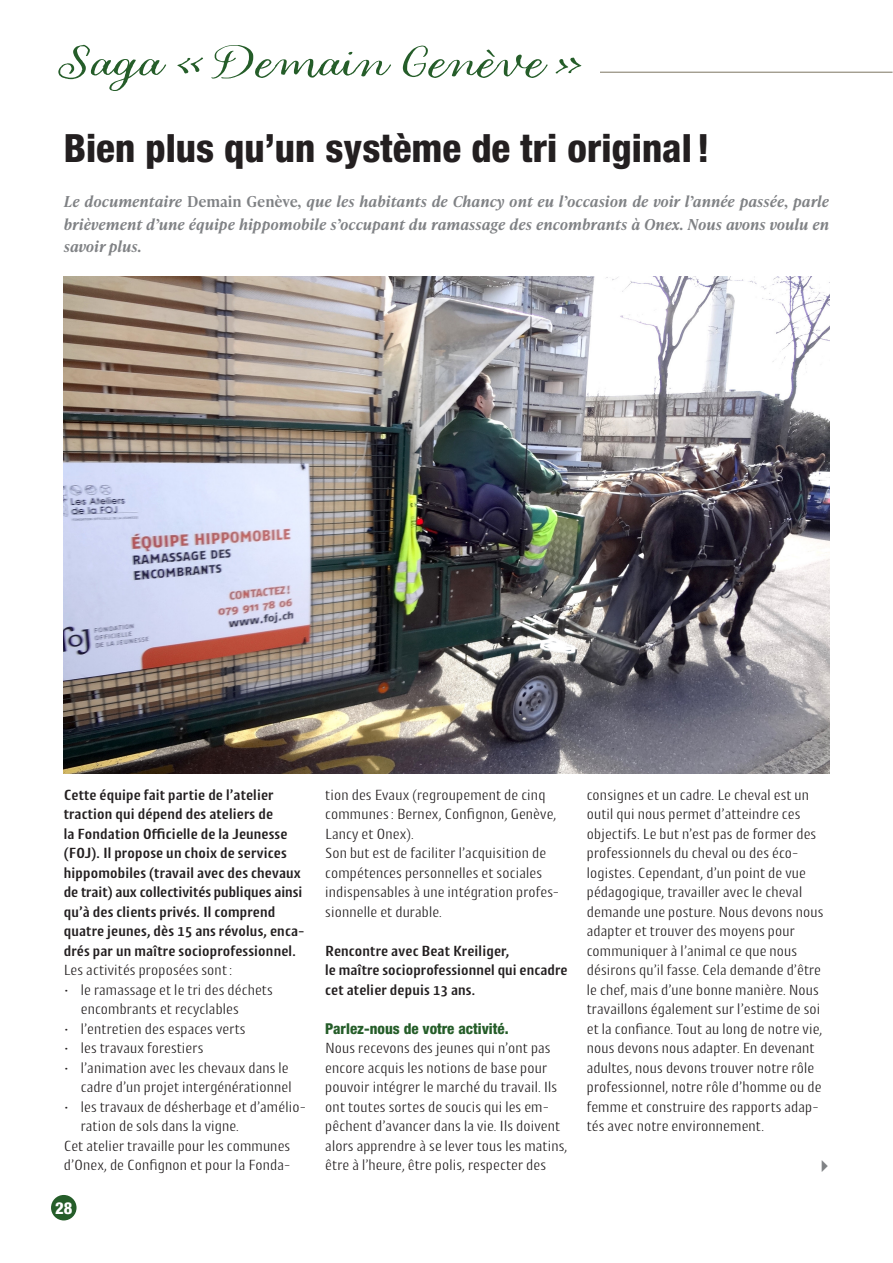
<style>
.page{position:relative;width:893px;height:1263px;background:#fff}
.page>*{position:absolute;margin:0;border:0;box-sizing:border-box;transform-origin:0 0}
.t1{font:51px "Looking Flowers Script";color:#255d29;scale:1.35 1}
.Titre_26_pts{font:800 condensed 39px "Helvetica Neue LT Std";color:#231f20}
.t2{font:800 condensed 16.5px "Helvetica Neue LT Std";color:#fff}
.Texte_retrait_4{font:300 15px/19.5px "Cantiga";color:#231f20}
.t3{font:600 15px/19.5px "Cantiga";color:#231f20}
.Chapeau{font:italic 600 15px/22.5px "Ivy Presto Text";color:#808285;text-align:justify}
.t4{font:800 condensed 15px "Helvetica Neue LT Std";color:#255d29}
.s1{font-style:normal}
</style>
<div class="page">
<hr style="left:119px;top:72px;width:773px;height:1px;background:#7c7561">
<div style="left:51px;top:1195px;width:26px;height:25px;background:#255d29;border-radius:50%"></div>
<div style="left:55px;top:40px;width:545px;height:82px;background:#fff"></div>
<img style="left:64px;top:276px;width:765px;height:498px">
<h1 class="t1" style="left:55px;top:28px;width:392px">Saga «Demain Genève »</h1>
<p class="Titre_26_pts" style="left:64px;top:124px;width:647px">Bien plus qu’un système de tri original!</p>
<p class="Chapeau" style="left:64px;top:190px;width:767px">Le documentaire <span class="s1">Demain Genève</span>, que les habitants de Chancy ont eu l’occasion de voir l’année passée, parle brièvement d’une équipe hippomobile s’occupant du ramassage des encombrants à Onex. Nous avons voulu en savoir plus.</p>
<p class="t3" style="left:64px;top:784px;width:243px">Cette équipe fait partie de l’atelier traction qui dépend des ateliers de<br>la Fondation Officielle de la Jeunesse (FOJ). Il propose un choix de services hippomobiles (travail avec des chevaux de trait) aux collectivités publiques ainsi qu’à des clients privés. Il comprend quatre jeunes, dès 15 ans révolus, enca&shy;drés par un maître socioprofessionnel.</p>
<p class="Texte_retrait_4" style="left:64px;top:960px;width:170px">Les activités proposées sont:</p>
<p class="Texte_retrait_4" style="left:81px;top:979px;width:194px;text-indent:-17px">• le ramassage et le tri des déchets encombrants et recyclables</p>
<p class="Texte_retrait_4" style="left:64px;top:1018px;width:183px">• l’entretien des espaces verts</p>
<p class="Texte_retrait_4" style="left:64px;top:1038px;width:141px">• les travaux forestiers</p>
<p class="Texte_retrait_4" style="left:64px;top:1057px;width:229px;text-align:right">• l’animation avec les chevaux dans le cadre d’un projet intergénérationnel</p>
<p class="Texte_retrait_4" style="left:81px;top:1096px;width:227px;text-indent:-17px">• les travaux de désherbage et d’amélio&shy;ration de sols dans la vigne.</p>
<p class="Texte_retrait_4" style="left:64px;top:1135px;width:228px">Cet atelier travaille pour les communes d’Onex, de Confignon et pour la Fonda-</p>
<p class="t2" style="left:55px;top:1197px;width:19px">28</p>
<p class="Texte_retrait_4" style="left:325px;top:784px;width:236px">tion des Evaux (regroupement de cinq communes: Bernex, Confignon, Genève, Lancy et Onex).<br>Son but est de faciliter l’acquisition de compétences personnelles et sociales indispensables à une intégration profes&shy;sionnelle et durable.</p>
<p class="t3" style="left:325px;top:940px;width:244px">Rencontre avec Beat Kreiliger,<br>le maître socioprofessionnel qui encadre cet atelier depuis 13 ans.</p>
<p class="t4" style="left:325px;top:1019px;width:185px">Parlez-nous de votre activité.</p>
<p class="Texte_retrait_4" style="left:325px;top:1038px;width:244px">Nous recevons des jeunes qui n’ont pas encore acquis les notions de base pour pouvoir intégrer le marché du travail. Ils ont toutes sortes de soucis qui les em&shy;pêchent d’avancer dans la vie. Ils doivent alors apprendre à se lever tous les matins, être à l’heure, être polis, respecter des</p>
<p class="Texte_retrait_4" style="left:587px;top:784px;width:238px">consignes et un cadre. Le cheval est un outil qui nous permet d’atteindre ces objectifs. Le but n’est pas de former des professionnels du cheval ou des éco&shy;logistes. Cependant, d’un point de vue pédagogique, travailler avec le cheval demande une posture. Nous devons nous adapter et trouver des moyens pour communiquer à l’animal ce que nous désirons qu’il fasse. Cela demande d’être le chef, mais d’une bonne manière. Nous travaillons également sur l’estime de soi et la confiance. Tout au long de notre vie, nous devons nous adapter. En devenant adultes, nous devons trouver notre rôle professionnel, notre rôle d’homme ou de femme et construire des rapports adap&shy;tés avec notre environnement.</p>
</div>
